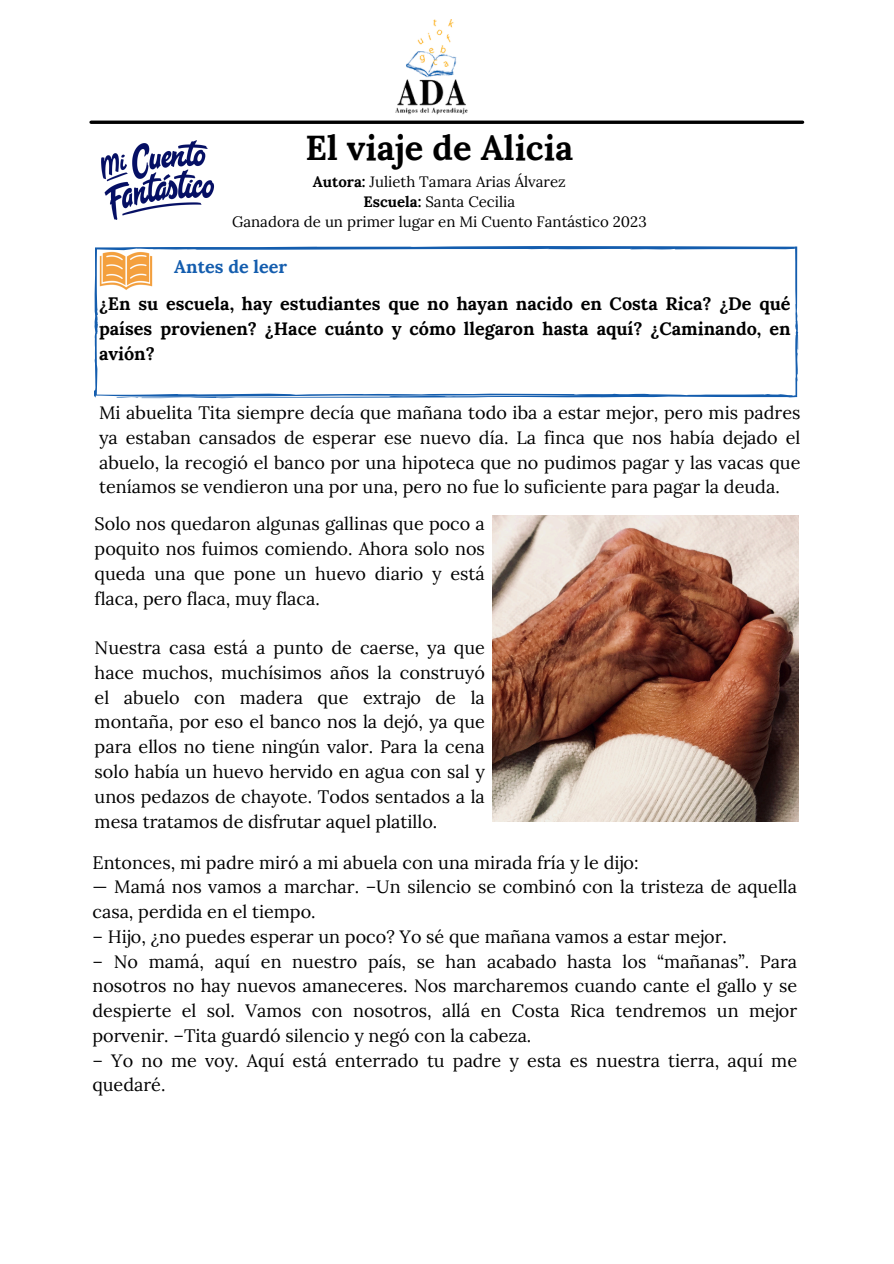
<style>
.page{position:relative;width:894px;height:1264px;background:#fff}
.page>*{position:absolute;margin:0;border:0;box-sizing:border-box;transform-origin:0 0}
.t1{font:700 34.5px "Lora";color:#000}
.t2{font:18px/24.8px "Lora";color:#000;text-align:justify}
.t3{font:700 18px/24.8px "Lora";color:#000;text-align:justify}
.t4{font:700 18px "Lora";color:#145dae}
.t5{font:15px "Lora";color:#000}
.s1{font-weight:700}
</style>
<div class="page">
<img style="left:395px;top:20px;width:72px;height:101px">
<svg style="left:94px;top:246px;width:704px;height:152px"></svg>
<img style="left:95px;top:246px;width:63px;height:56px">
<img style="left:101px;top:140px;width:114px;height:80px">
<img style="left:492px;top:515px;width:306px;height:306px">
<hr style="left:91px;top:121px;width:711px;height:3px;background:#000">
<p class="t1" style="left:305px;top:126px;width:269px">El viaje de Alicia</p>
<p class="t5" style="left:313px;top:172px;width:254px"><span class="s1">Autora:</span> Julieth Tamara Arias Álvarez</p>
<p class="t5" style="left:363px;top:192px;width:153px"><span class="s1">Escuela:</span> Santa Cecilia</p>
<h2 class="t5" style="left:232px;top:212px;width:416px">Ganadora de un primer lugar en Mi Cuento Fantástico 2023</h2>
<h1 class="t4" style="left:174px;top:255px;width:114px">Antes de leer</h1>
<p class="t3" style="left:99px;top:291px;width:692px">¿En su escuela, hay estudiantes que no hayan nacido en Costa Rica? ¿De qué países provienen? ¿Hace cuánto y cómo llegaron hasta aquí? ¿Caminando, en avión?</p>
<p class="t2" style="left:99px;top:400px;width:702px">Mi abuelita Tita siempre decía que mañana todo iba a estar mejor, pero mis padres ya estaban cansados de esperar ese nuevo día. La finca que nos había dejado el abuelo, la recogió el banco por una hipoteca que no pudimos pagar y las vacas que teníamos se vendieron una por una, pero no fue lo suficiente para pagar la deuda.</p>
<h2 class="t2" style="left:95px;top:511px;width:391px">Solo nos quedaron algunas gallinas que poco a poquito nos fuimos comiendo. Ahora solo nos queda una que pone un huevo diario y está flaca, pero flaca, muy flaca.</h2>
<h3 class="t2" style="left:95px;top:635px;width:391px">Nuestra casa está a punto de caerse, ya que hace muchos, muchísimos años la construyó el abuelo con madera que extrajo de la montaña, por eso el banco nos la dejó, ya que para ellos no tiene ningún valor. Para la cena solo había un huevo hervido en agua con sal y unos pedazos de chayote. Todos sentados a la mesa tratamos de disfrutar aquel platillo.</h3>
<p class="t2" style="left:92px;top:849px;width:547px">Entonces, mi padre miró a mi abuela con una mirada fría y le dijo:</p>
<p class="t2" style="left:92px;top:874px;width:706px">— Mamá nos vamos a marchar. –Un silencio se combinó con la tristeza de aquella casa, perdida en el tiempo.</p>
<p class="t2" style="left:92px;top:923px;width:636px">– Hijo, ¿no puedes esperar un poco? Yo sé que mañana vamos a estar mejor.</p>
<p class="t2" style="left:92px;top:948px;width:706px">– No mamá, aquí en nuestro país, se han acabado hasta los “mañanas”. Para nosotros no hay nuevos amaneceres. Nos marcharemos cuando cante el gallo y se despierte el sol. Vamos con nosotros, allá en Costa Rica tendremos un mejor porvenir. –Tita guardó silencio y negó con la cabeza.</p>
<p class="t2" style="left:92px;top:1047px;width:706px">– Yo no me voy. Aquí está enterrado tu padre y esta es nuestra tierra, aquí me quedaré.</p>
</div>
